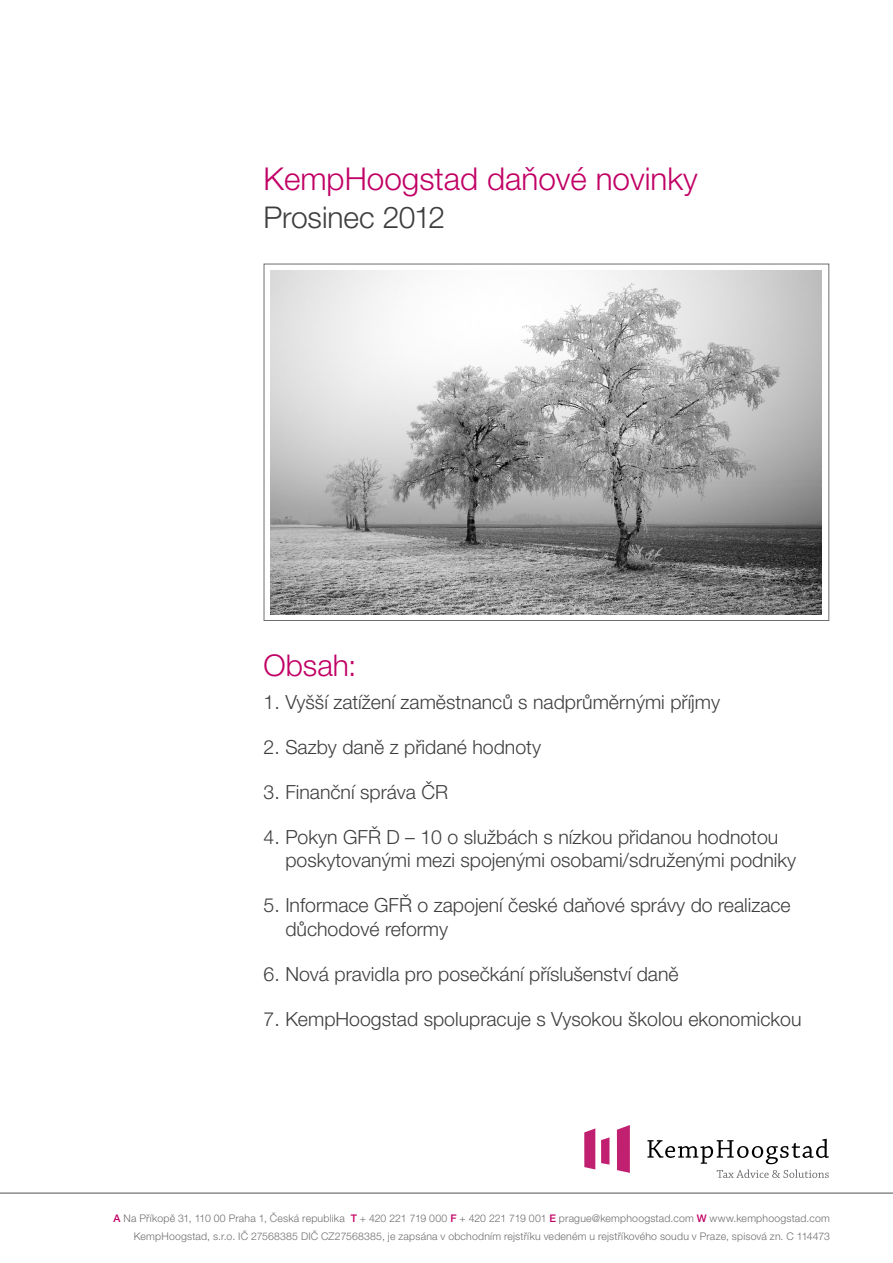
<style>
.page{position:relative;width:893px;height:1263px;background:#fff}
.page>*{position:absolute;margin:0;border:0;box-sizing:border-box;transform-origin:0 0}
.nadpis{font:300 31.5px "Helvetica Neue CE";color:#c10065}
.t1{font:300 30px "Helvetica Neue CE";letter-spacing:-.01em;color:#3e3e3f}
.nadpis-2{font:300 30px "Helvetica Neue CE";color:#c10065}
.obsah{font:300 19.5px "Helvetica Neue CE";color:#3e3e3f}
.Vazba{font:300 19.5px "Helvetica Neue CE";color:#3e3e3f}
.text{font:300 10.5px/18px "Helvetica Neue CE";letter-spacing:.02em;color:#6e6e6e}
.s1{font-weight:500;color:#c10065}
</style>
<div class="page">
<img style="left:270px;top:270px;width:551px;height:344px">
<svg style="left:601px;top:1137px;width:8px;height:27px"></svg>
<svg style="left:584px;top:1128px;width:11px;height:41px"></svg>
<svg style="left:617px;top:1125px;width:13px;height:48px"></svg>
<svg style="left:647px;top:1139px;width:182px;height:39px"></svg>
<svg style="left:0;top:1193px;width:893px;height:1px"></svg>
<p class="nadpis" style="left:264px;top:160px;width:436px">KempHoogstad daňové novinky</p>
<p class="t1" style="left:264px;top:199px;width:183px">Prosinec 2012</p>
<p class="nadpis-2" style="left:264px;top:647px;width:94px">Obsah:</p>
<p class="obsah" style="left:264px;top:690px;width:458px">1. Vyšší zatížení zaměstnanců s nadprůměrnými příjmy</p>
<p class="obsah" style="left:264px;top:735px;width:279px">2. Sazby daně z přidané hodnoty</p>
<p class="obsah" style="left:264px;top:780px;width:186px">3. Finanční správa ČR</p>
<p class="obsah" style="left:264px;top:825px;width:516px">4. Pokyn GFŘ D – 10 o službách s nízkou přidanou hodnotou</p>
<p class="Vazba" style="left:285px;top:849px;width:512px">poskytovanými mezi spojenými osobami/sdruženými podniky</p>
<p class="obsah" style="left:264px;top:894px;width:529px">5. Informace GFŘ o zapojení české daňové správy do realizace</p>
<p class="Vazba" style="left:285px;top:917px;width:164px">důchodové reformy</p>
<p class="obsah" style="left:264px;top:962px;width:417px">6. Nová pravidla pro posečkání příslušenství daně</p>
<p class="obsah" style="left:264px;top:1007px;width:539px">7. KempHoogstad spolupracuje s Vysokou školou ekonomickou</p>
<p class="text" style="left:114px;top:1210px;width:718px"><span class="s1">A</span> Na Příkopě 31, 110 00 Praha 1, Česká republika <span class="s1">T</span> + 420 221 719 000 <span class="s1">F</span> + 420 221 719 001 <span class="s1">E</span> prague@kemphoogstad.com <span class="s1">W</span> www.kemphoogstad.com</p>
<p class="text" style="left:134px;top:1228px;width:698px">KempHoogstad, s.r.o. IČ 27568385 DIČ CZ27568385, je zapsána v obchodním rejstříku vedeném u rejstříkového soudu v Praze, spisová zn. C 114473</p>
<p class="text" style="left:236px;top:1211px;width:558px;text-indent:-125px"><span class="s1">A</span> Na Příkopě 31, 110 00 Prague 1, Czech Republic<br>KempHoogstad, s.r.o. IČ 27568385 DIČ CZ27568385, registered in th Commercial Register in Prague, Section C, File #</p>
</div>
